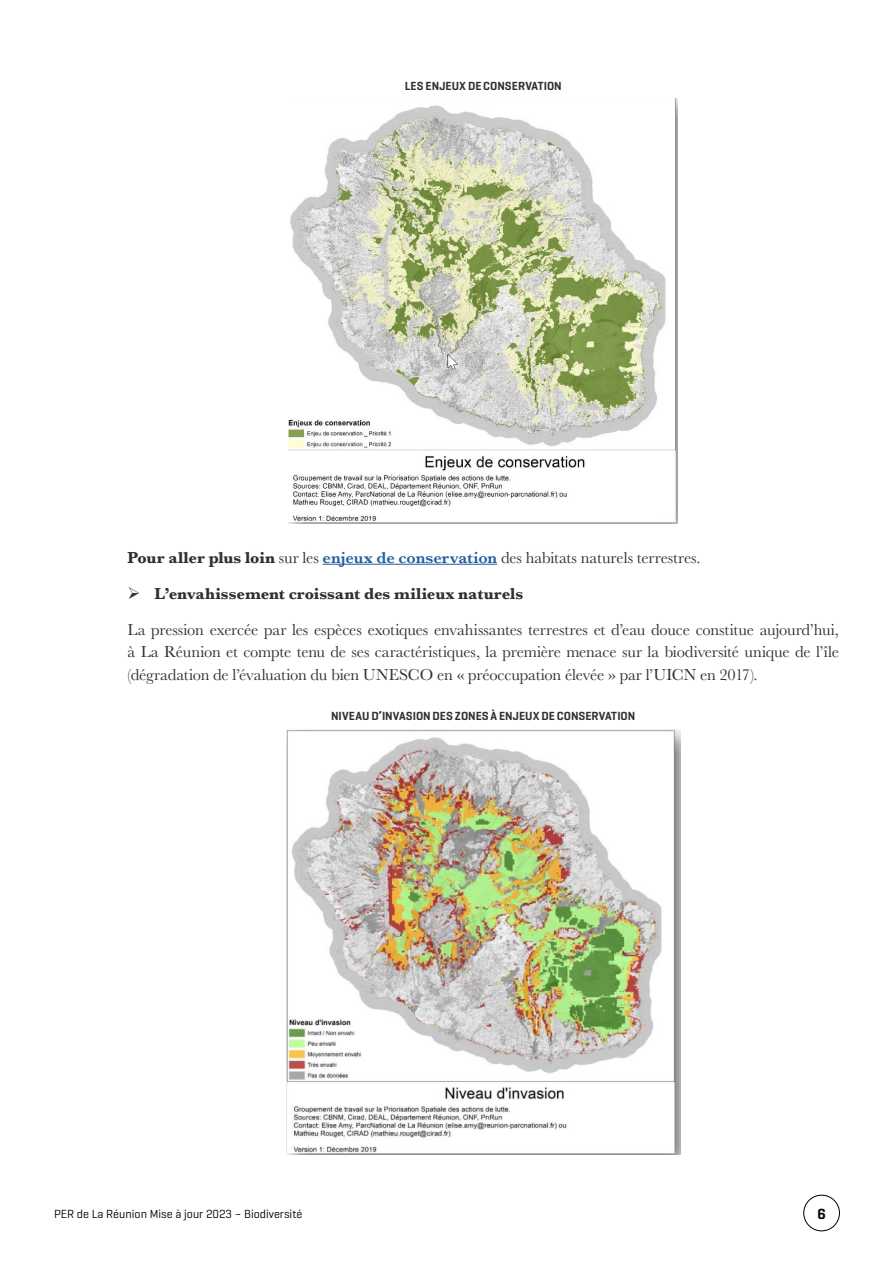
<style>
.page{position:relative;width:893px;height:1263px;background:#fff}
.page>*{position:absolute;margin:0;border:0;box-sizing:border-box;transform-origin:0 0}
.t1{font:16.5px/36px "Baskerville";letter-spacing:-.01em;color:#30302f}
.t2{font:600 15px "Geogrotesque";color:#000}
.t3{font:600 12px "Geogrotesque";color:#30302f}
.t4{font:12px "Geogrotesque";color:#000}
.s1{font-weight:700}
.s2{font-weight:600;color:#215e9e}
</style>
<div class="page">
<div style="left:803px;top:1195px;width:37px;height:36px;border:1px solid #000;border-radius:50%"></div>
<hr style="left:323px;top:564px;width:174px;height:1px;background:#215e9e">
<img style="left:289px;top:99px;width:389px;height:425px">
<img style="left:286px;top:729px;width:394px;height:426px">
<p class="t3" style="left:405px;top:78px;width:159px">LES ENJEUX DE CONSERVATION</p>
<p class="t1" style="left:128px;top:539px;width:575px"><span class="s1">Pour aller plus loin</span> sur les <span class="s2">enjeux de conservation</span> des habitats naturels terrestres.</p>
<p class="t1" style="left:128px;top:575px;width:713px">➢ <span class="s1">L’envahissement croissant des milieux naturels<br></span>La pression exercée par les espèces exotiques envahissantes terrestres et d’eau douce constitue aujourd’hui,</p>
<p class="t1" style="left:128px;top:641px;width:713px;line-height:22.5px">à La Réunion et compte tenu de ses caractéristiques, la première menace sur la biodiversité unique de l’île (dégradation de l’évaluation du bien UNESCO en « préoccupation élevée » par l’UICN en 2017).</p>
<p class="t3" style="left:331px;top:708px;width:306px">NIVEAU D’INVASION DES ZONES À ENJEUX DE CONSERVATION</p>
<p class="t4" style="left:54px;top:1206px;width:250px">PER de La Réunion Mise à jour 2023 – Biodiversité</p>
<p class="t2" style="left:817px;top:1204px;width:10px">6</p>
</div>
